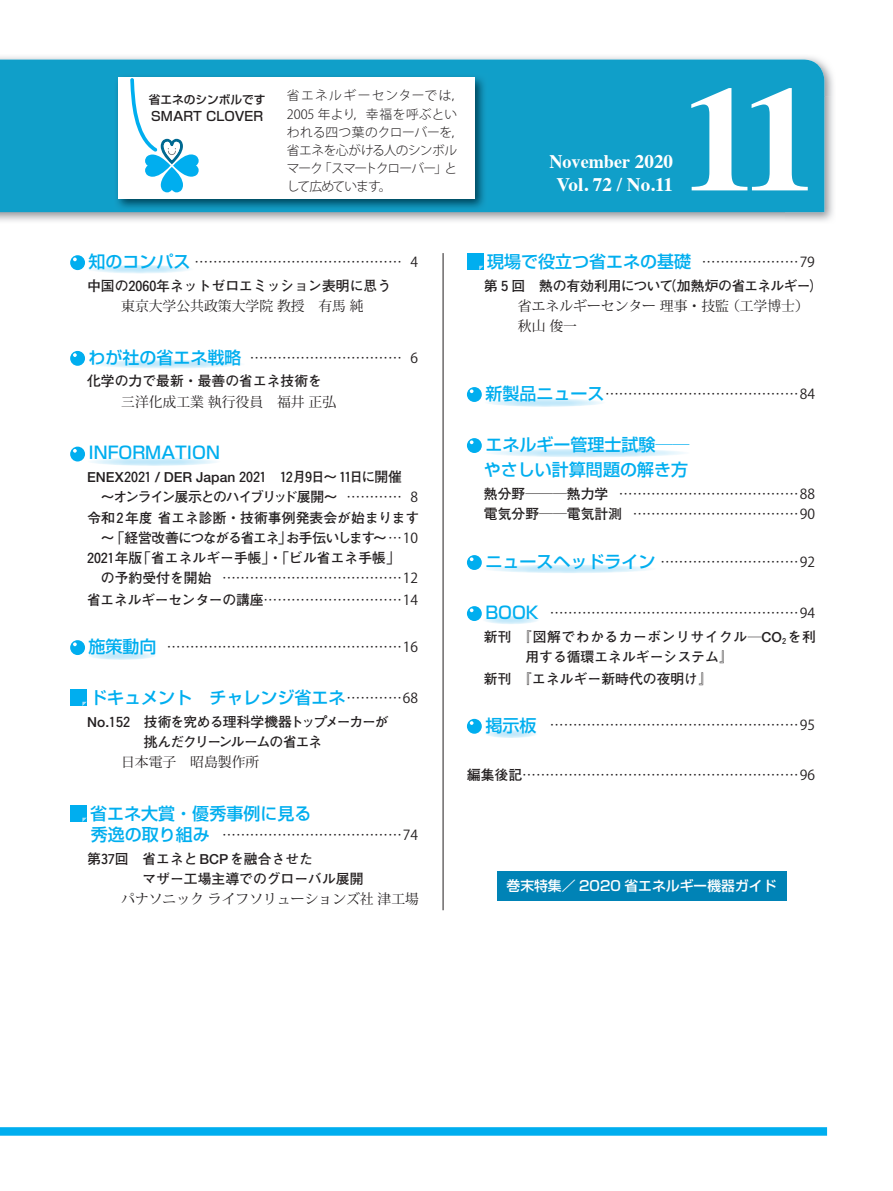
<style>
.page{position:relative;width:893px;height:1191px;background:#fff}
.page>*{position:absolute;margin:0;border:0;box-sizing:border-box;transform-origin:0 0}
.t1{font:700 148.8px "Times";color:#fff}
.t2{font:700 19.2px/23.4px "Times";color:#fff;text-align:center;scale:.95 1}
.t3{font:500 16.95px/25.5px "Shin Go Pro";color:#00aeef;text-align:right}
.t4{font:13.8px/20.2px "Koz Go Pro";color:#231f20}
.t5{font:700 13.8px/20.2px "Futo Go B101";color:#231f20}
.t6{font:13.8px/20.2px "Koz Min Pro";color:#231f20}
.t7{font:700 13.8px "Futo Go B101";letter-spacing:-.02em;color:#231f20}
.t8{font:700 13.8px/20.2px "Futo Go B101";letter-spacing:.02em;color:#231f20}
.t9{font:700 13.8px/20.2px "Futo Go B101";letter-spacing:-.075em;color:#231f20}
.t10{font:700 13.8px "Futo Go B101";letter-spacing:-.085em;color:#231f20}
.t11{font:700 13.8px "Futo Go B101";letter-spacing:-.1em;color:#231f20}
.t12{font:500 13.8px "Shin Go";color:#fff}
.t13{font:300 12.75px/18.1px "Koz Go Pro";letter-spacing:-.025em;color:#231f20}
.t14{font:500 12.75px "Shin Go Pro";color:#231f20}
.t15{font:500 11.7px "Shin Go Pro";color:#231f20}
.s1{font-family:"Shin Go Pro";font-weight:500;font-size:16.95px;color:#00aeef}
.s2{font-family:"Futogo Num";font-weight:400}
.s3{font-family:"Koz Go Pro";font-weight:400}
.s4{font-family:"Futo Go B101";font-weight:700}
.s5{font-family:"Koz Go Pro";font-weight:400;font-size:13.8px;color:#231f20}
</style>
<div class="page">
<img style="left:0;top:56px;width:834px;height:40px">
<img style="left:784px;top:96px;width:49px;height:125px">
<div style="left:0;top:60px;width:824px;height:152px;background:#109fc9"></div>
<hr style="left:443px;top:253px;width:1px;height:657px;background:#231f20">
<div style="left:467px;top:254px;width:16px;height:16px;background:#00aeef"></div>
<div style="left:467px;top:387px;width:15px;height:15px;background:#00aeef;border-radius:50%"></div>
<svg style="left:470px;top:389px;width:3px;height:4px"></svg>
<div style="left:467px;top:438px;width:15px;height:15px;background:#00aeef;border-radius:50%"></div>
<svg style="left:470px;top:440px;width:3px;height:4px"></svg>
<div style="left:467px;top:555px;width:15px;height:15px;background:#00aeef;border-radius:50%"></div>
<svg style="left:470px;top:557px;width:3px;height:4px"></svg>
<div style="left:467px;top:606px;width:15px;height:15px;background:#00aeef;border-radius:50%"></div>
<svg style="left:470px;top:608px;width:3px;height:4px"></svg>
<div style="left:467px;top:719px;width:15px;height:14px;background:#00aeef;border-radius:50%"></div>
<svg style="left:470px;top:721px;width:3px;height:4px"></svg>
<div style="left:497px;top:871px;width:289px;height:29px;background:#0083b6"></div>
<img style="left:114px;top:74px;width:374px;height:137px">
<div style="left:118px;top:78px;width:357px;height:121px;background:#fff"></div>
<svg style="left:130px;top:78px;width:69px;height:114px"></svg>
<div style="left:0;top:1127px;width:827px;height:8px;background:#00aeef"></div>
<div style="left:70px;top:255px;width:15px;height:15px;background:#00aeef;border-radius:50%"></div>
<svg style="left:73px;top:257px;width:4px;height:4px"></svg>
<div style="left:70px;top:351px;width:15px;height:15px;background:#00aeef;border-radius:50%"></div>
<svg style="left:73px;top:353px;width:4px;height:4px"></svg>
<div style="left:70px;top:446px;width:15px;height:15px;background:#00aeef;border-radius:50%"></div>
<svg style="left:73px;top:449px;width:4px;height:4px"></svg>
<div style="left:70px;top:640px;width:15px;height:15px;background:#00aeef;border-radius:50%"></div>
<svg style="left:73px;top:642px;width:4px;height:4px"></svg>
<div style="left:70px;top:689px;width:17px;height:17px;background:#00aeef"></div>
<svg style="left:82px;top:702px;width:5px;height:4px"></svg>
<div style="left:70px;top:805px;width:17px;height:17px;background:#00aeef"></div>
<svg style="left:82px;top:817px;width:5px;height:5px"></svg>
<p class="t15" style="left:149px;top:90px;width:118px">省エネのシンボルです</p>
<p class="t14" style="left:151px;top:105px;width:113px">SMART CLOVER</p>
<p class="t13" style="left:287px;top:87px;width:179px">省エネルギーセンターでは，<br>2005 年より，幸福を呼ぶといわれる四つ葉のクローバーを，省エネを心がける人のシンボルマーク「スマートクローバー」として広めています。</p>
<h2 class="t2" style="left:549px;top:148px;width:132px">November 2020<br>Vol. 72 / No.11</h2>
<h1 class="t1" style="left:682px;top:-2px;width:136px">11</h1>
<p class="t4" style="left:89px;top:252px;width:331px"><span class="s1">知のコンパス</span> ……………………………………… 4</p>
<p class="t5" style="left:87px;top:275px;width:306px">中国の<span class="s2">2060</span>年ネットゼロエミッション表明に思う</p>
<p class="t6" style="left:121px;top:295px;width:244px">東京大学公共政策大学院 教授　有馬 純</p>
<p class="t4" style="left:89px;top:348px;width:331px"><span class="s1">わが社の省エネ戦略</span> …………………………… 6</p>
<p class="t5" style="left:87px;top:371px;width:236px">化学の力で最新・最善の省エネ技術を</p>
<p class="t6" style="left:121px;top:391px;width:216px">三洋化成工業 執行役員　福井 正弘</p>
<p class="t3" style="left:89px;top:438px;width:133px">INFORMATION</p>
<p class="t5" style="left:87px;top:467px;width:317px">ENEX<span class="s2">2021</span> / DER Japan <span class="s2">2021 12</span>月<span class="s2">9</span>日～ <span class="s2">11</span>日に開催</p>
<p class="t11" style="left:101px;top:489px;width:319px">～オンライン展示とのハイブリッド展開～ <span class="s3">………… 8</span></p>
<p class="t5" style="left:87px;top:507px;width:334px">令和<span class="s2">2</span>年度省エネ診断・技術事例発表会が始まります</p>
<p class="t10" style="left:101px;top:529px;width:319px">～「経営改善につながる省エネ」お手伝いします～ <span class="s3">… 10</span></p>
<p class="t5" style="left:87px;top:548px;width:314px"><span class="s2">2021</span>年版「省エネルギー手帳」・「ビル省エネ手帳」</p>
<p class="t4" style="left:101px;top:568px;width:319px"><span class="s4">の予約受付を開始</span> …………………………………12</p>
<p class="t7" style="left:87px;top:592px;width:333px">省エネルギーセンターの講座 <span class="s3">…………………………14</span></p>
<p class="t4" style="left:89px;top:637px;width:331px"><span class="s1">施策動向</span> ……………………………………………16</p>
<p class="t3" style="left:90px;top:683px;width:329px">ドキュメント　チャレンジ省エネ <span class="s5">…………68</span></p>
<p class="t9" style="left:144px;top:711px;width:247px;text-indent:-57px">No.<span class="s2">152</span> 技術を究める理科学機器トップメーカーが挑んだクリーンルームの省エネ</p>
<p class="t6" style="left:121px;top:751px;width:140px">日本電子　昭島製作所</p>
<p class="t3" style="left:90px;top:798px;width:223px">省エネ大賞・優秀事例に見る</p>
<p class="t4" style="left:91px;top:825px;width:329px"><span class="s1">秀逸の取り組み</span> …………………………………74</p>
<p class="t5" style="left:142px;top:848px;width:223px;text-indent:-55px">第<span class="s2">37</span>回 省エネとBCPを融合させた<br>マザー工場主導でのグローバル展開</p>
<p class="t6" style="left:121px;top:888px;width:299px">パナソニック ライフソリューションズ社 津工場</p>
<p class="t3" style="left:487px;top:247px;width:329px">現場で役立つ省エネの基礎 <span class="s5">…………………79</span></p>
<p class="t7" style="left:484px;top:278px;width:340px">第５回 熱の有効利用について（加熱炉の省エネルギー）</p>
<p class="t6" style="left:518px;top:295px;width:299px">省エネルギーセンター 理事・技監 （工学博士）　秋山 俊一</p>
<p class="t4" style="left:485px;top:384px;width:331px"><span class="s1">新製品ニュース</span> ……………………………………84</p>
<p class="t3" style="left:467px;top:430px;width:224px">エネルギー管理士試験──　やさしい計算問題の解き方</p>
<p class="t4" style="left:484px;top:484px;width:332px"><span class="s4">熱分野───熱力学</span> …………………………………88<span class="s4">電気分野──電気計測</span> ………………………………90</p>
<p class="t4" style="left:485px;top:552px;width:331px"><span class="s1">ニュースヘッドライン</span> …………………………92</p>
<p class="t4" style="left:485px;top:603px;width:331px"><span class="s1">BOOK</span> ………………………………………………94</p>
<p class="t8" style="left:525px;top:626px;width:292px;text-indent:-41px">新刊『図解でわかるカーボンリサイクル―CO<sub>2</sub> を利用する循環エネルギーシステム』</p>
<p class="t5" style="left:484px;top:668px;width:230px">新刊『エネルギー新時代の夜明け』</p>
<p class="t4" style="left:485px;top:715px;width:331px"><span class="s1">掲示板</span> ………………………………………………95</p>
<p class="t4" style="left:467px;top:765px;width:350px"><span class="s4">編集後記</span>……………………………………………………96</p>
<p class="t12" style="left:506px;top:877px;width:271px">巻末特集／ 2020 省エネルギー機器ガイド</p>
</div>
